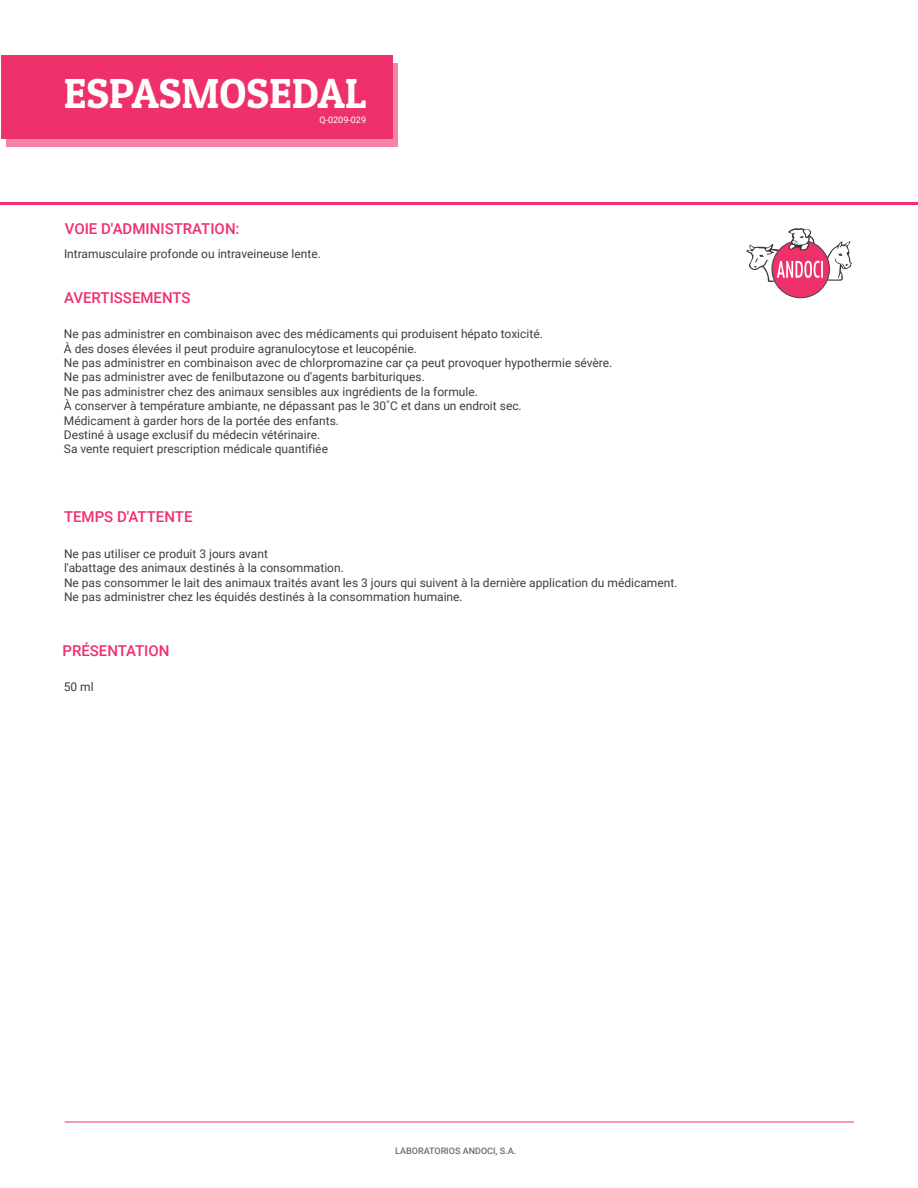
<style>
.page{position:relative;width:918px;height:1188px;background:#fff}
.page>*{position:absolute;margin:0;border:0;box-sizing:border-box;transform-origin:0 0}
.t1{font:42px "Patua One";color:#fff}
.t2{font:500 15px "Roboto";color:#ee316a}
.t3{font:12px/14.4px "Roboto";color:#3e3e3f}
.t4{font:500 9px "Roboto";color:#6c6d70}
.t5{font:9px "Roboto";color:#fff}
</style>
<div class="page">
<div style="left:6px;top:63px;width:392px;height:84px;background:#f483a5"></div>
<div style="left:1px;top:55px;width:391px;height:84px;background:#ee316a"></div>
<hr style="left:1px;top:202px;width:917px;height:3px;background:#ee316a">
<div style="left:772px;top:240px;width:57px;height:58px;background:#ee316a;border-radius:50%"></div>
<svg style="left:746px;top:228px;width:106px;height:54px"></svg>
<hr style="left:65px;top:1122px;width:789px;height:1px;background:#ee316a">
<h1 class="t1" style="left:64px;top:67px;width:304px">ESPASMOSEDAL</h1>
<p class="t5" style="left:319px;top:113px;width:48px">Q-0209-029</p>
<p class="t2" style="left:65px;top:218px;width:176px">VOIE D'ADMINISTRATION:</p>
<p class="t3" style="left:64px;top:246px;width:258px">Intramusculaire profonde ou intraveineuse lente.</p>
<p class="t2" style="left:64px;top:287px;width:128px">AVERTISSEMENTS</p>
<p class="t3" style="left:64px;top:326px;width:550px">Ne pas administrer en combinaison avec des médicaments qui produisent hépato toxicité.<br>À des doses élevées il peut produire agranulocytose et leucopénie.<br>Ne pas administrer en combinaison avec de chlorpromazine car ça peut provoquer hypothermie sévère.<br>Ne pas administrer avec de fenilbutazone ou d'agents barbituriques.<br>Ne pas administrer chez des animaux sensibles aux ingrédients de la formule.<br>À conserver à température ambiante, ne dépassant pas le 30˚C et dans un endroit sec.<br>Médicament à garder hors de la portée des enfants.<br>Destiné à usage exclusif du médecin vétérinaire.<br>Sa vente requiert prescription médicale quantifiée</p>
<p class="t2" style="left:64px;top:506px;width:130px">TEMPS D'ATTENTE</p>
<p class="t3" style="left:64px;top:546px;width:615px">Ne pas utiliser ce produit 3 jours avant<br>l'abattage des animaux destinés à la consommation.<br>Ne pas consommer le lait des animaux traités avant les 3 jours qui suivent à la dernière application du médicament.<br>Ne pas administrer chez les équidés destinés à la consommation humaine.</p>
<p class="t2" style="left:62px;top:640px;width:109px">PRÉSENTATION</p>
<p class="t3" style="left:64px;top:679px;width:31px">50 ml</p>
<p class="t4" style="left:395px;top:1144px;width:123px">LABORATORIOS ANDOCI, S.A.</p>
</div>
